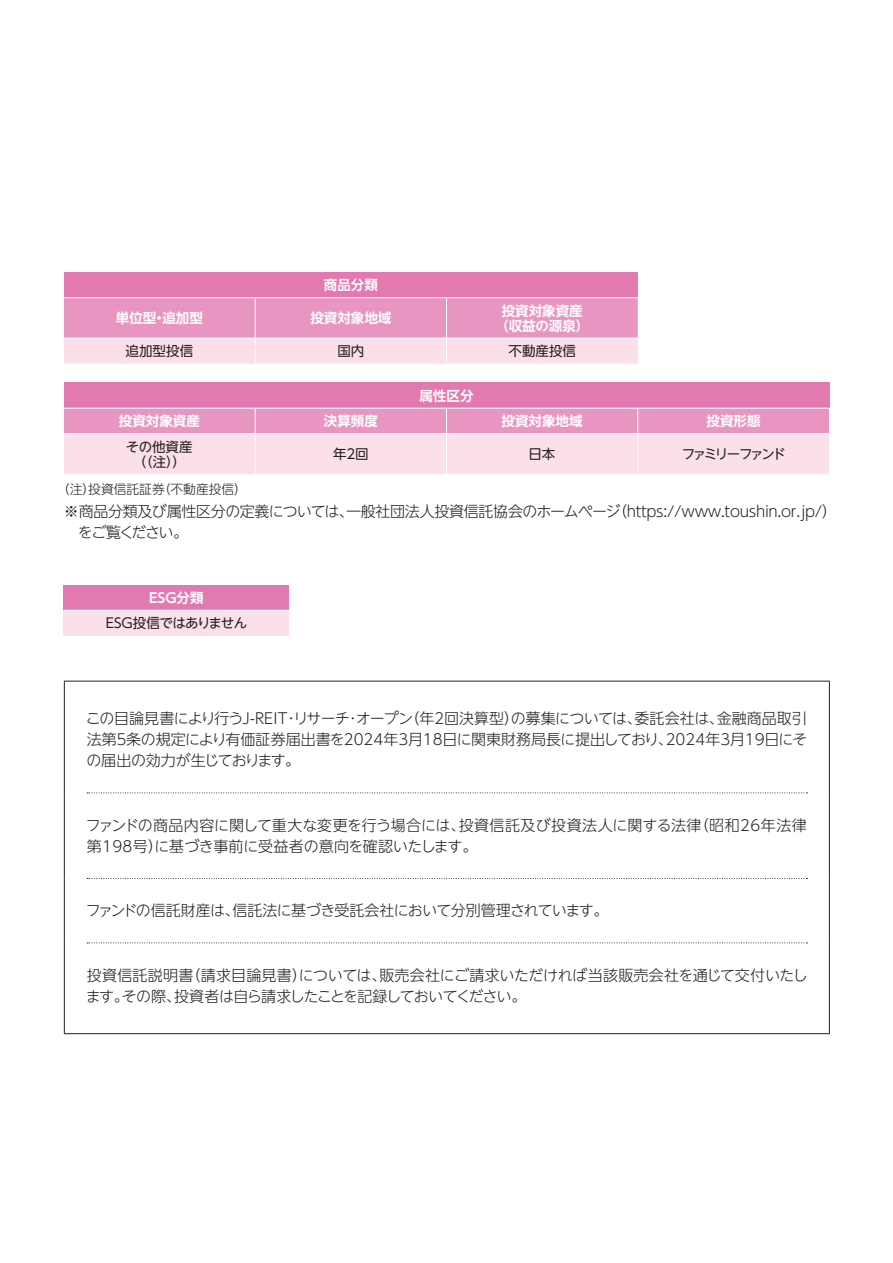
<style>
.page{position:relative;width:893px;height:1263px;background:#fff}
.page>*{position:absolute;margin:0;border:0;box-sizing:border-box;transform-origin:0 0}
.t1{font:300 15px/21px "UD Shin Go NT Pro";letter-spacing:-.02em;color:#231f20}
.t2{font:300 15px/21px "UD Shin Go NT Pro";letter-spacing:.005em;color:#231f20}
.t3{font:300 15px "UD Shin Go NT Pro";letter-spacing:-.04em;color:#231f20}
.t4{font:700 13.5px/15px "UD Shin Go NT Pro De";color:#fff;text-align:center}
.t5{font:13.5px/15px "UD Shin Go NT Pro";letter-spacing:-.03em;color:#231f20;text-align:center}
.t6{font:13.5px "UD Shin Go NT Pro";letter-spacing:-.175em;color:#231f20}
.t7{font:300 12.75px "UD Shin Go NT Pro";color:#231f20}
</style>
<div class="page">
<div style="left:64px;top:272px;width:574px;height:26px;background:#e279b0"></div>
<hr style="left:64px;top:297px;width:191px;height:1px;background:#fff">
<hr style="left:255px;top:297px;width:191px;height:1px;background:#fff">
<hr style="left:446px;top:297px;width:192px;height:1px;background:#fff">
<svg style="left:64px;top:298px;width:574px;height:66px;background:#efb4d2"></svg>
<div style="left:64px;top:383px;width:765px;height:25px;background:#e279b0"></div>
<svg style="left:64px;top:408px;width:765px;height:66px;background:#f3c4db"></svg>
<hr style="left:64px;top:433px;width:191px;height:1px;background:#fff">
<hr style="left:255px;top:433px;width:191px;height:1px;background:#fff">
<hr style="left:255px;top:434px;width:1px;height:40px;background:#fff">
<hr style="left:446px;top:433px;width:192px;height:1px;background:#fff">
<hr style="left:446px;top:434px;width:1px;height:40px;background:#fff">
<hr style="left:638px;top:433px;width:191px;height:1px;background:#fff">
<hr style="left:637px;top:434px;width:1px;height:40px;background:#fff">
<svg style="left:87px;top:792px;width:720px;height:1px"></svg>
<svg style="left:87px;top:878px;width:720px;height:1px"></svg>
<svg style="left:87px;top:942px;width:720px;height:1px"></svg>
<svg style="left:65px;top:681px;width:22px;height:1px"></svg>
<hr style="left:64px;top:681px;width:1px;height:112px;background:#231f20">
<hr style="left:87px;top:681px;width:720px;height:1px;background:#231f20">
<svg style="left:807px;top:681px;width:22px;height:1px"></svg>
<hr style="left:829px;top:681px;width:1px;height:112px;background:#231f20">
<hr style="left:64px;top:793px;width:1px;height:85px;background:#231f20">
<hr style="left:829px;top:793px;width:1px;height:85px;background:#231f20">
<hr style="left:64px;top:878px;width:1px;height:65px;background:#231f20">
<hr style="left:829px;top:878px;width:1px;height:65px;background:#231f20">
<hr style="left:64px;top:943px;width:1px;height:90px;background:#231f20">
<hr style="left:829px;top:943px;width:1px;height:90px;background:#231f20">
<svg style="left:64px;top:1033px;width:23px;height:1px"></svg>
<hr style="left:87px;top:1033px;width:720px;height:1px;background:#231f20">
<svg style="left:807px;top:1033px;width:23px;height:1px"></svg>
<div style="left:64px;top:585px;width:225px;height:25px;background:#e279b0"></div>
<div style="left:64px;top:610px;width:225px;height:26px;background:#fbdfeb"></div>
<hr style="left:64px;top:610px;width:225px;height:1px;background:#fff">
<p class="t4" style="left:324px;top:277px;width:55px">商品分類</p>
<p class="t4" style="left:116px;top:310px;width:88px">単位型・追加型</p>
<p class="t4" style="left:310px;top:310px;width:82px">投資対象地域</p>
<p class="t4" style="left:495px;top:302px;width:96px">投資対象資産（収益の源泉）</p>
<p class="t5" style="left:126px;top:343px;width:69px">追加型投信</p>
<p class="t5" style="left:337px;top:343px;width:28px">国内</p>
<p class="t5" style="left:509px;top:343px;width:69px">不動産投信</p>
<p class="t4" style="left:419px;top:388px;width:55px">属性区分</p>
<p class="t4" style="left:119px;top:413px;width:82px">投資対象資産</p>
<p class="t4" style="left:324px;top:413px;width:55px">決算頻度</p>
<p class="t4" style="left:502px;top:413px;width:82px">投資対象地域</p>
<p class="t4" style="left:707px;top:413px;width:55px">投資形態</p>
<p class="t5" style="left:126px;top:438px;width:68px">その他資産（（注））</p>
<p class="t5" style="left:333px;top:446px;width:37px">年２回</p>
<p class="t5" style="left:529px;top:446px;width:28px">日本</p>
<p class="t6" style="left:682px;top:443px;width:106px">ファミリーファンド</p>
<p class="t7" style="left:57px;top:479px;width:192px">（注）投資信託証券（不動産投信）</p>
<p class="t1" style="left:78px;top:500px;width:761px;text-indent:-14px">※商品分類及び属性区分の定義については、一般社団法人投資信託協会のホームページ（https://www.toushin.or.jp/）をご覧ください。</p>
<p class="t4" style="left:149px;top:590px;width:56px">ESG分類</p>
<p class="t5" style="left:106px;top:615px;width:143px">ESG投信ではありません</p>
<p class="t1" style="left:86px;top:708px;width:723px;text-align:justify">この目論見書により行うJ-REIT･リサーチ･オープン（年２回決算型）の募集については、委託会社は、金融商品取引法第５条の規定により有価証券届出書を2024年3月18日に関東財務局長に提出しており、2024年3月19日にその届出の効力が生じております。</p>
<p class="t2" style="left:86px;top:814px;width:722px">ファンドの商品内容に関して重大な変更を行う場合には、投資信託及び投資法人に関する法律（昭和26年法律第198号）に基づき事前に受益者の意向を確認いたします。</p>
<p class="t3" style="left:86px;top:898px;width:524px">ファンドの信託財産は、信託法に基づき受託会社において分別管理されています。</p>
<p class="t1" style="left:86px;top:964px;width:724px">投資信託説明書（請求目論見書）については、販売会社にご請求いただければ当該販売会社を通じて交付いたします。その際、投資者は自ら請求したことを記録しておいてください。</p>
</div>
